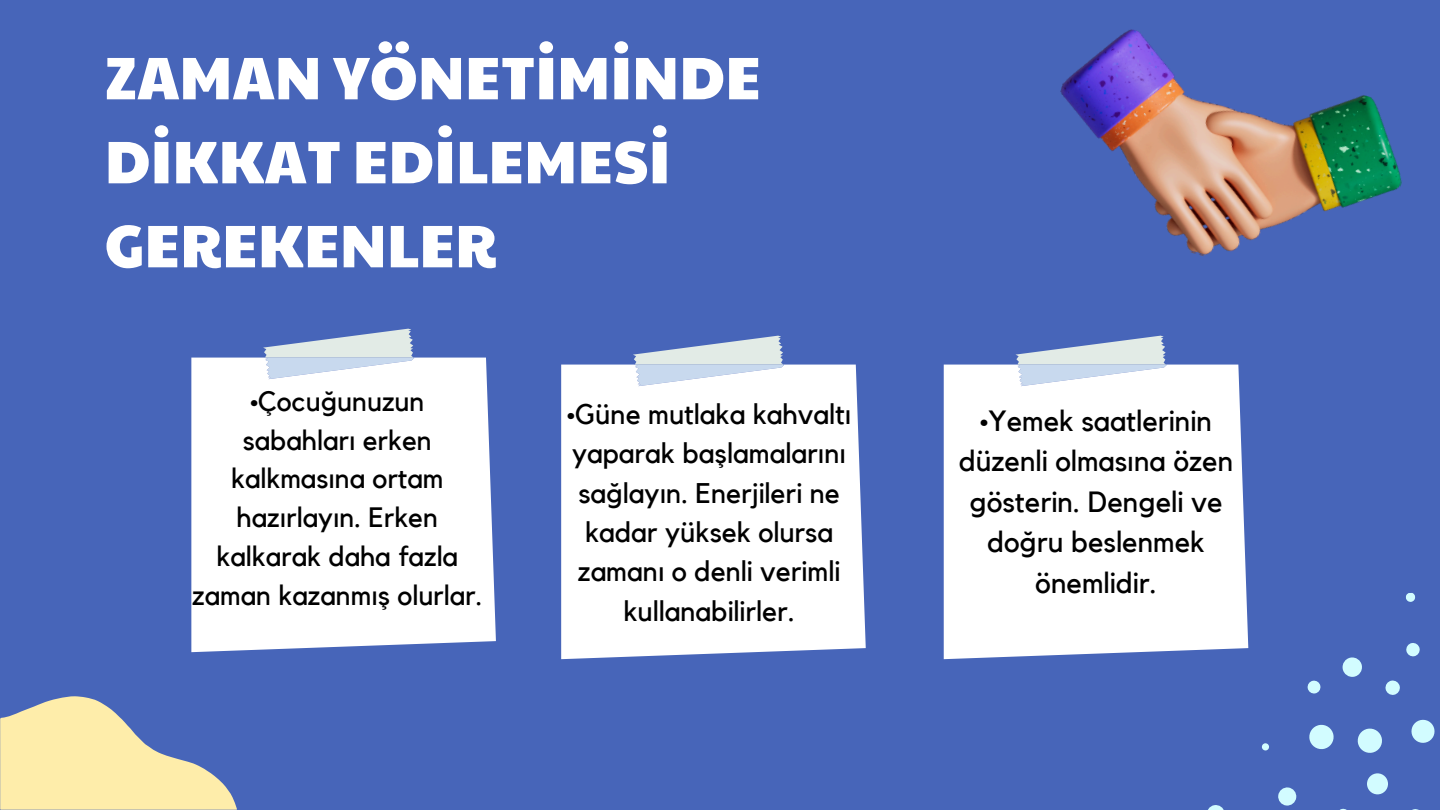
<style>
.page{position:relative;width:1440px;height:810px;background:#4765b9}
.page>*{position:absolute;margin:0;border:0;box-sizing:border-box;transform-origin:0 0}
.t1{font:60.1px/84px "Paytone One";color:#fff}
.t2{font:29.2px/40.5px "Kollektif";color:#000;text-align:center}
.t3{font:28.3px/39.3px "Kollektif";color:#000;text-align:center}
.t4{font:27.9px/38.8px "Kollektif";color:#000;text-align:center}
</style>
<div class="page">
<svg style="left:0;top:696px;width:237px;height:114px"></svg>
<svg style="left:263px;top:329px;width:151px;height:29px"></svg>
<div style="left:191px;top:358px;width:305px;height:294px;background:#fff"></div>
<svg style="left:633px;top:336px;width:151px;height:29px"></svg>
<div style="left:561px;top:365px;width:305px;height:294px;background:#fff"></div>
<svg style="left:1015px;top:336px;width:152px;height:29px"></svg>
<div style="left:944px;top:365px;width:304px;height:294px;background:#fff"></div>
<div style="left:1367px;top:773px;width:21px;height:21px;background:#d2fcff;border-radius:50%"></div>
<svg style="left:1309px;top:724px;width:25px;height:25px"></svg>
<svg style="left:1278px;top:787px;width:19px;height:19px"></svg>
<svg style="left:1357px;top:728px;width:25px;height:25px"></svg>
<svg style="left:1262px;top:743px;width:7px;height:8px"></svg>
<svg style="left:1208px;top:805px;width:16px;height:5px"></svg>
<svg style="left:1406px;top:643px;width:14px;height:14px"></svg>
<svg style="left:1411px;top:719px;width:24px;height:24px"></svg>
<svg style="left:1342px;top:657px;width:20px;height:20px"></svg>
<svg style="left:1307px;top:680px;width:14px;height:14px"></svg>
<svg style="left:1385px;top:680px;width:15px;height:15px"></svg>
<svg style="left:1406px;top:593px;width:10px;height:9px"></svg>
<img style="left:1060px;top:29px;width:342px;height:227px">
<p class="t1" style="left:105px;top:32px;width:658px">ZAMAN YÖNETİMİNDE<br>DİKKAT EDİLEMESİ<br>GEREKENLER</p>
<p class="t4" style="left:192px;top:383px;width:292px">•Çocuğunuzun sabahları erken kalkmasına ortam hazırlayın. Erken kalkarak daha fazla zaman kazanmış olurlar.</p>
<p class="t3" style="left:567px;top:396px;width:286px">•Güne mutlaka kahvaltı yaparak başlamalarını sağlayın. Enerjileri ne kadar yüksek olursa zamanı o denli verimli kullanabilirler.</p>
<p class="t2" style="left:959px;top:401px;width:276px">•Yemek saatlerinin düzenli olmasına özen gösterin. Dengeli ve doğru beslenmek önemlidir.</p>
</div>
